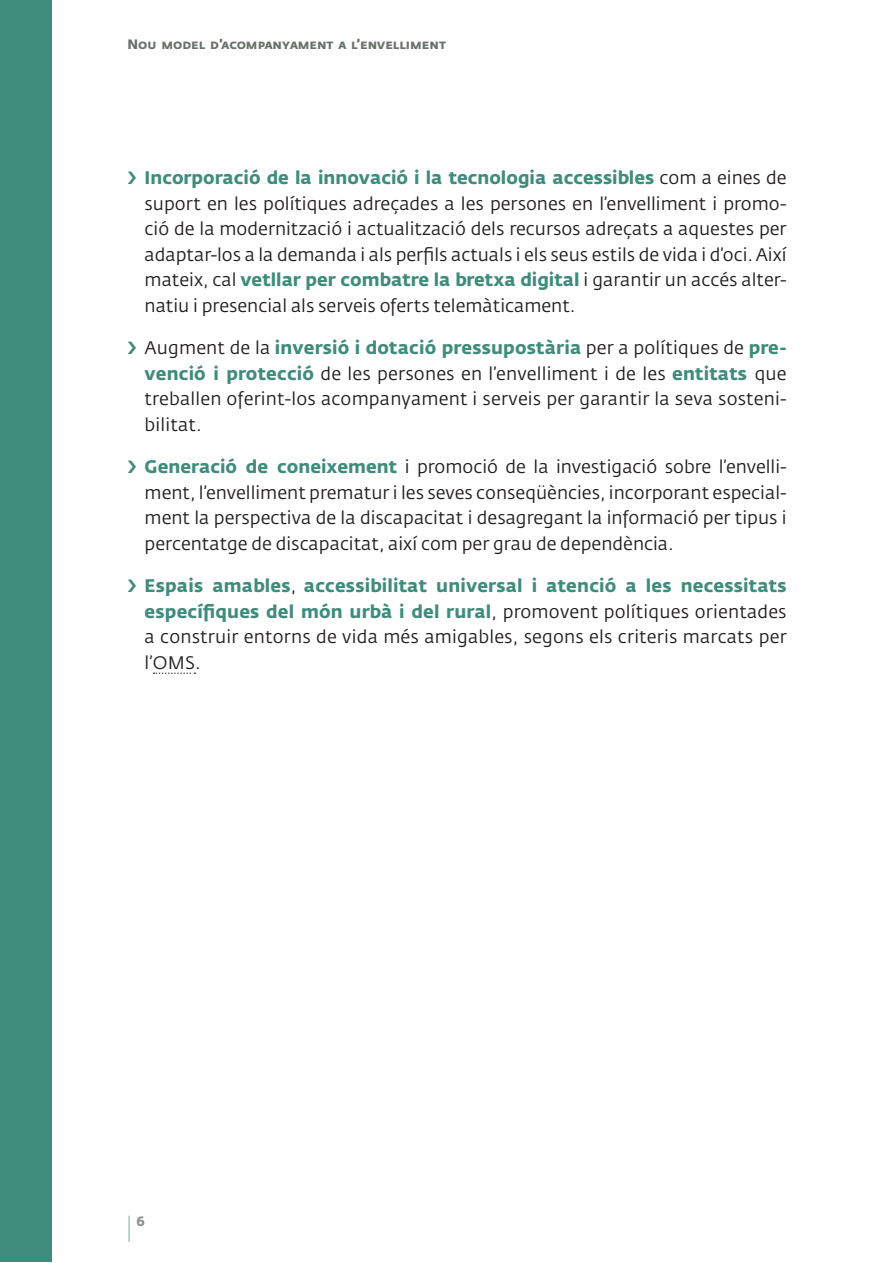
<style>
.page{position:relative;width:893px;height:1263px;background:#fff}
.page>*{position:absolute;margin:0;border:0;box-sizing:border-box;transform-origin:0 0}
.t1{font:27px "Fedra Sans Std";color:#85b2a8;scale:.5 1}
.t2{font:18px/25.5px "Fedra Sans Std";color:#231f20;text-align:justify}
.t3{font:13.5px "Fedra Sans Bold SC";color:#687369}
.s1{font-weight:700;color:#3f8c7d}
</style>
<div class="page">
<div style="left:0;top:0;width:51px;height:1262px;background:#3f8c7d"></div>
<svg style="left:153px;top:672px;width:42px;height:2px"></svg>
<p class="t3" style="left:128px;top:36px;width:320px">Nou model d’acompanyament a l’envelliment</p>
<p class="t2" style="left:145px;top:165px;width:644px"><span class="s1">Incorporació de la innovació i la tecnologia accessibles</span> com a eines de suport en les polítiques adreçades a les persones en l’envelliment i promo&shy;ció de la modernització i actualització dels recursos adreçats a aquestes per adaptar-los a la demanda i als perfils actuals i els seus estils de vida i d’oci. Així mateix, cal <span class="s1">vetllar per combatre la bretxa digital</span> i garantir un accés alter&shy;natiu i presencial als serveis oferts telemàticament.</p>
<p class="t2" style="left:145px;top:335px;width:644px">Augment de la <span class="s1">inversió i dotació pressupostària</span> per a polítiques de <span class="s1">pre&shy;venció i protecció</span> de les persones en l’envelliment i de les <span class="s1">entitats</span> que treballen oferint-los acompanyament i serveis per garantir la seva sosteni&shy;bilitat.</p>
<p class="t2" style="left:145px;top:454px;width:644px"><span class="s1">Generació de coneixement</span> i promoció de la investigació sobre l’envelli&shy;ment, l’envelliment prematur i les seves conseqüències, incorporant especial&shy;ment la perspectiva de la discapacitat i desagregant la informació per tipus i percentatge de discapacitat, així com per grau de dependència.</p>
<p class="t2" style="left:145px;top:573px;width:644px"><span class="s1">Espais amables</span>, <span class="s1">accessibilitat universal i atenció a les necessitats específiques del món urbà i del rural</span>, promovent polítiques orientades a construir entorns de vida més amigables, segons els criteris marcats per l’OMS.</p>
<h1 class="t1" style="left:128px;top:1210px;width:37px">| <sup>6</sup></h1>
</div>
